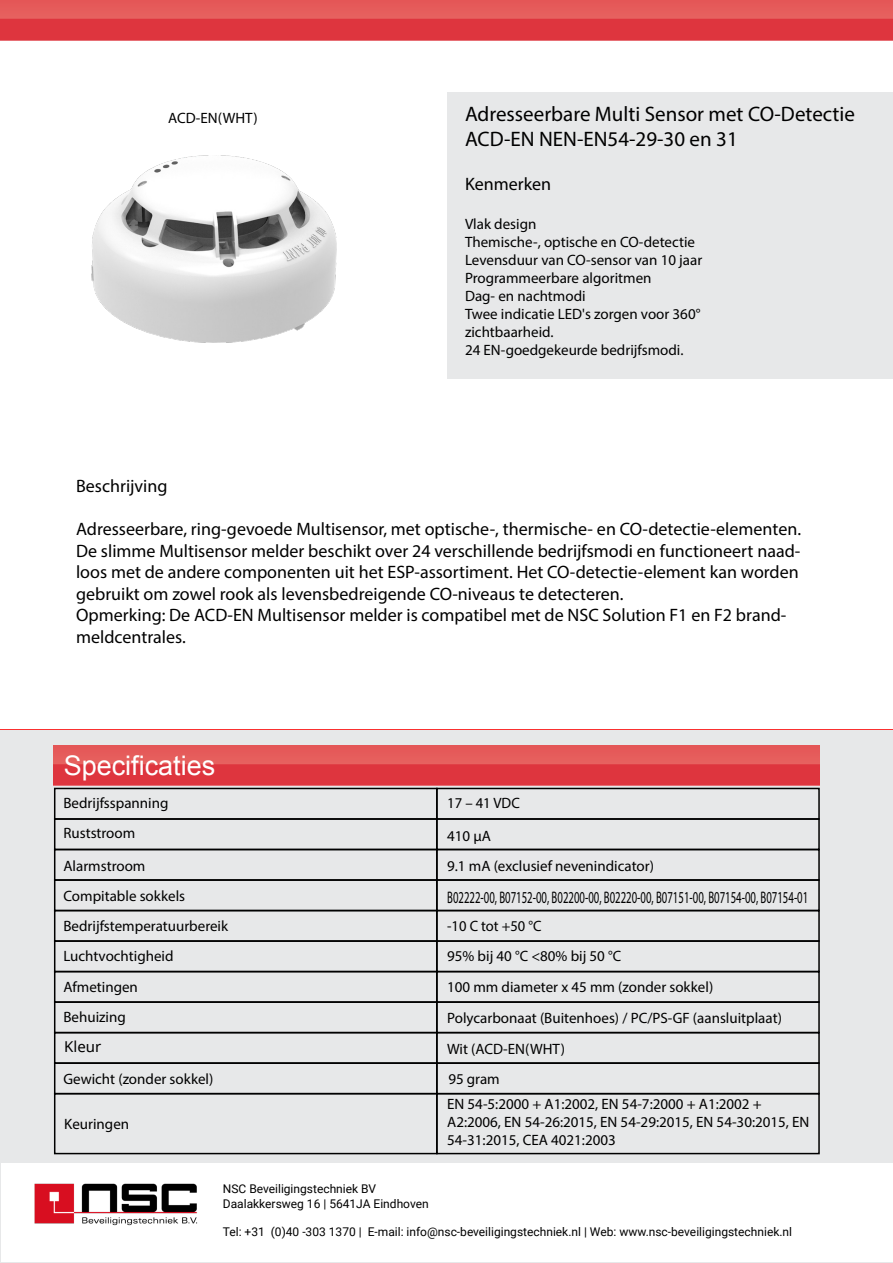
<style>
.page{position:relative;width:893px;height:1263px;background:#fff}
.page>*{position:absolute;margin:0;border:0;box-sizing:border-box;transform-origin:0 0}
.t1{font:27px "Arial";color:#fff}
.t2{font:21px/25.2px "Myriad Pro";color:#000}
.t3{font:18px/21.6px "Myriad Pro";color:#000}
.t4{font:16.8px "Myriad Pro";color:#000;scale:.64 1}
.t5{font:15px/18px "Myriad Pro";color:#000}
.t6{font:15px "Noto Sans";color:#000}
.t7{font:12px/14.4px "Roboto";color:#000}
</style>
<div class="page">
<div style="left:0;top:729px;width:893px;height:534px;background:#e7e8e9"></div>
<img style="left:0;top:0;width:893px;height:41px">
<div style="left:447px;top:92px;width:446px;height:287px;background:#e7e8e9"></div>
<div style="left:2px;top:1163px;width:891px;height:98px;background:#fff"></div>
<img style="left:34px;top:1183px;width:164px;height:43px">
<div style="left:54px;top:788px;width:384px;height:32px;border:2px solid #000"></div>
<div style="left:436px;top:788px;width:384px;height:32px;border:2px solid #000"></div>
<div style="left:54px;top:818px;width:384px;height:32px;border:2px solid #000"></div>
<div style="left:436px;top:818px;width:384px;height:32px;border:2px solid #000"></div>
<div style="left:54px;top:849px;width:384px;height:32px;border:2px solid #000"></div>
<div style="left:436px;top:849px;width:384px;height:32px;border:2px solid #000"></div>
<div style="left:54px;top:940px;width:384px;height:32px;border:2px solid #000"></div>
<div style="left:54px;top:971px;width:384px;height:32px;border:2px solid #000"></div>
<div style="left:54px;top:1001px;width:384px;height:32px;border:2px solid #000"></div>
<div style="left:436px;top:1001px;width:384px;height:32px;border:2px solid #000"></div>
<div style="left:54px;top:1093px;width:384px;height:61px;border:2px solid #000"></div>
<img style="left:54px;top:745px;width:766px;height:41px">
<div style="left:436px;top:1093px;width:384px;height:61px;border:2px solid #000"></div>
<div style="left:54px;top:879px;width:384px;height:32px;border:2px solid #000"></div>
<div style="left:54px;top:1032px;width:384px;height:32px;border:2px solid #000"></div>
<div style="left:436px;top:1032px;width:384px;height:32px;border:2px solid #000"></div>
<img style="left:92px;top:155px;width:245px;height:187px">
<div style="left:436px;top:940px;width:384px;height:32px;border:2px solid #000"></div>
<div style="left:436px;top:879px;width:384px;height:32px;border:2px solid #000"></div>
<p class="t5" style="left:168px;top:109px;width:91px">ACD-EN(WHT)</p>
<h2 class="t2" style="left:465px;top:101px;width:391px">Adresseerbare Multi Sensor met CO-Detectie<br>ACD-EN NEN-EN54-29-30 en 31</h2>
<p class="t3" style="left:465px;top:172px;width:88px">Kenmerken</p>
<p class="t5" style="left:465px;top:215px;width:239px">Vlak design<br>Themische-, optische en CO-detectie<br>Levensduur van CO-sensor van 10 jaar<br>Programmeerbare algoritmen<br>Dag- en nachtmodi<br>Twee indicatie LED's zorgen voor 360° zichtbaarheid.<br>24 EN-goedgekeurde bedrijfsmodi.</p>
<p class="t3" style="left:76px;top:475px;width:93px">Beschrijving</p>
<p class="t3" style="left:76px;top:518px;width:726px">Adresseerbare, ring-gevoede Multisensor, met optische-, thermische- en CO-detectie-elementen.<br>De slimme Multisensor melder beschikt over 24 verschillende bedrijfsmodi en functioneert naad&shy;loos met de andere componenten uit het ESP-assortiment. Het CO-detectie-element kan worden gebruikt om zowel rook als levensbedreigende CO-niveaus te detecteren.<br>Opmerking: De ACD-EN Multisensor melder is compatibel met de NSC Solution F1 en F2 brand&shy;meldcentrales.</p>
<h1 class="t1" style="left:64px;top:748px;width:153px">Specificaties</h1>
<p class="t5" style="left:63px;top:787px;width:107px;line-height:30.9px">Bedrijfsspanning<br>Ruststroom</p>
<p class="t5" style="left:63px;top:857px;width:84px">Alarmstroom</p>
<p class="t5" style="left:63px;top:886px;width:123px">Compitable sokkels</p>
<p class="t5" style="left:63px;top:910px;width:166px;line-height:30.6px">Bedrijfstemperatuurbereik<br>Luchtvochtigheid</p>
<p class="t5" style="left:63px;top:972px;width:76px;line-height:29.7px">Afmetingen<br>Behuizing</p>
<p class="t6" style="left:64px;top:1036px;width:39px">Kleur</p>
<p class="t5" style="left:447px;top:793px;width:74px">17 – 41 VDC</p>
<p class="t5" style="left:447px;top:826px;width:45px">410 µA</p>
<p class="t5" style="left:447px;top:857px;width:208px">9.1 mA (exclusief nevenindicator)</p>
<p class="t4" style="left:447px;top:887px;width:566px">B02222-00, B07152-00, B02200-00, B02220-00, B07151-00, B07154-00, B07154-01</p>
<p class="t5" style="left:447px;top:916px;width:96px">-10 C tot +50 °C</p>
<p class="t5" style="left:447px;top:940px;width:268px;line-height:31.2px">95% bij 40 °C &lt;80% bij 50 °C<br>100 mm diameter x 45 mm (zonder sokkel)</p>
<p class="t5" style="left:447px;top:1009px;width:336px">Polycarbonaat (Buitenhoes) / PC/PS-GF (aansluitplaat)</p>
<p class="t5" style="left:447px;top:1040px;width:120px">Wit (ACD-EN(WHT)</p>
<p class="t5" style="left:63px;top:1069px;width:151px">Gewicht (zonder sokkel)</p>
<p class="t5" style="left:448px;top:1069px;width:53px">95 gram</p>
<p class="t5" style="left:64px;top:1114px;width:66px">Keuringen</p>
<p class="t5" style="left:447px;top:1095px;width:364px">EN 54-5:2000 + A1:2002, EN 54-7:2000 + A1:2002 +<br>A2:2006, EN 54-26:2015, EN 54-29:2015, EN 54-30:2015, EN<br>54-31:2015, CEA 4021:2003</p>
<p class="t7" style="left:223px;top:1181px;width:207px">NSC Beveiligingstechniek BV<br>Daalakkersweg 16 | 5641JA Eindhoven</p>
<p class="t7" style="left:223px;top:1224px;width:571px">Tel: +31 (0)40 -303 1370 | E-mail: info@nsc-beveiligingstechniek.nl | Web: www.nsc-beveiligingstechniek.nl</p>
</div>
